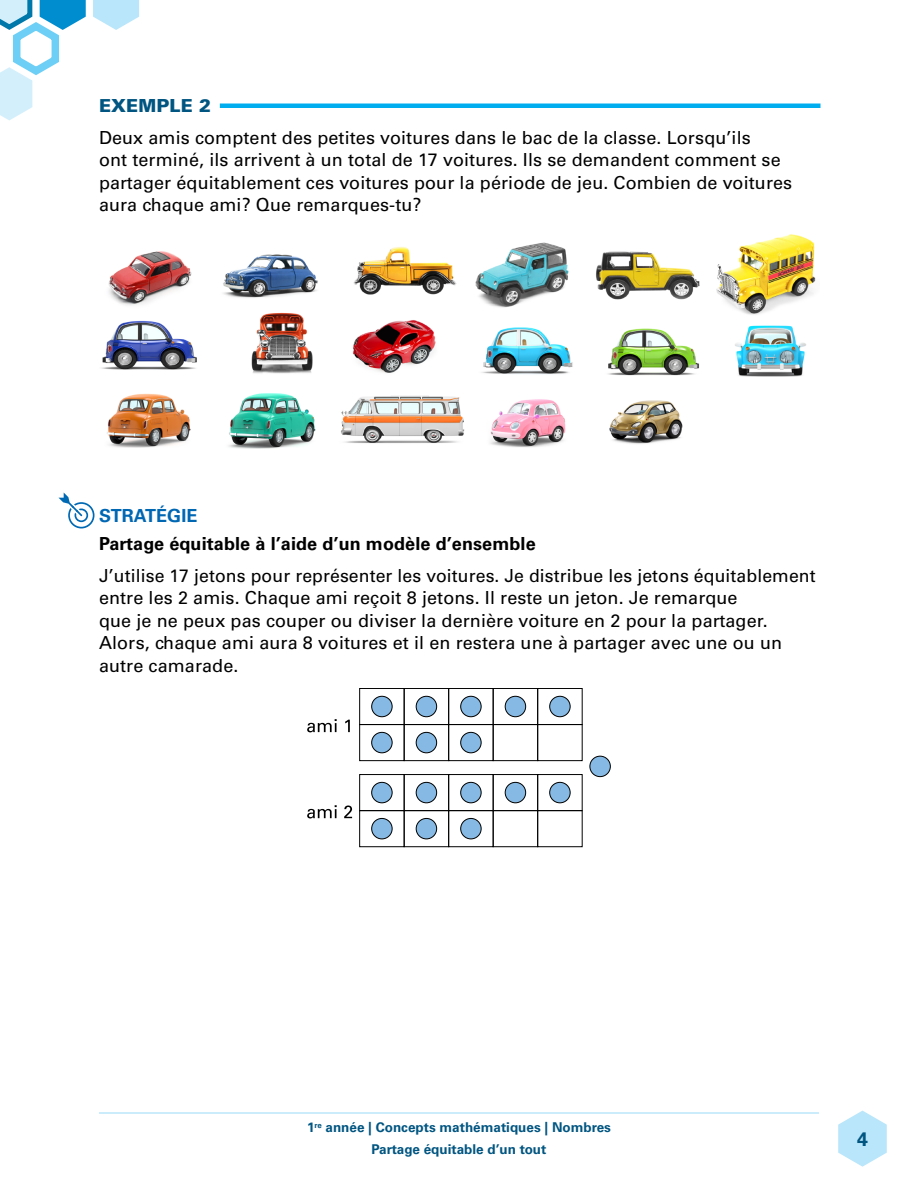
<style>
.page{position:relative;width:918px;height:1188px;background:#fff}
.page>*{position:absolute;margin:0;border:0;box-sizing:border-box;transform-origin:0 0}
.t1{font:700 19.5px "Univers LT Std";color:#005581}
.t2{font:18px/22.5px "Univers LT Std";letter-spacing:.005em;color:#000}
.t3{font:700 18px/28.5px "Univers LT Std";letter-spacing:.005em;color:#000}
.t4{font:900 18px "Univers LT Std";letter-spacing:.005em;color:#005581}
.t5{font:700 13.5px "Univers LT Std";color:#005581}
.s1{color:#0067b3}
</style>
<div class="page">
<svg style="left:93px;top:0;width:46px;height:30px"></svg>
<svg style="left:0;top:0;width:86px;height:120px"></svg>
<svg style="left:838px;top:1111px;width:49px;height:56px"></svg>
<hr style="left:99px;top:1112px;width:720px;height:2px;background:#b9e6fa">
<div style="left:98px;top:104px;width:722px;height:4px;border:3px solid #00aeef"></div>
<div style="left:90px;top:97px;width:130px;height:15px;background:#fff"></div>
<img style="left:101px;top:234px;width:715px;height:215px">
<svg style="left:307px;top:719px;width:30px;height:13px"></svg>
<svg style="left:345px;top:720px;width:5px;height:12px"></svg>
<div style="left:359px;top:688px;width:46px;height:37px;border:1px solid #000"></div>
<div style="left:372px;top:696px;width:20px;height:21px;background:#86bae4;border-radius:50%"></div>
<div style="left:371px;top:696px;width:22px;height:21px;border:1px solid #000;border-radius:50%"></div>
<div style="left:404px;top:688px;width:45px;height:37px;border:1px solid #000"></div>
<div style="left:416px;top:696px;width:21px;height:21px;background:#86bae4;border-radius:50%"></div>
<div style="left:416px;top:696px;width:21px;height:21px;border:1px solid #000;border-radius:50%"></div>
<div style="left:448px;top:688px;width:46px;height:37px;border:1px solid #000"></div>
<div style="left:461px;top:696px;width:20px;height:21px;background:#86bae4;border-radius:50%"></div>
<div style="left:460px;top:696px;width:22px;height:21px;border:1px solid #000;border-radius:50%"></div>
<div style="left:493px;top:688px;width:45px;height:37px;border:1px solid #000"></div>
<div style="left:505px;top:696px;width:21px;height:21px;background:#86bae4;border-radius:50%"></div>
<div style="left:505px;top:696px;width:21px;height:21px;border:1px solid #000;border-radius:50%"></div>
<div style="left:537px;top:688px;width:46px;height:37px;border:1px solid #000"></div>
<div style="left:550px;top:696px;width:20px;height:21px;background:#86bae4;border-radius:50%"></div>
<div style="left:549px;top:696px;width:22px;height:21px;border:1px solid #000;border-radius:50%"></div>
<div style="left:359px;top:724px;width:46px;height:37px;border:1px solid #000"></div>
<div style="left:372px;top:732px;width:20px;height:21px;background:#86bae4;border-radius:50%"></div>
<div style="left:371px;top:732px;width:22px;height:21px;border:1px solid #000;border-radius:50%"></div>
<div style="left:404px;top:724px;width:45px;height:37px;border:1px solid #000"></div>
<div style="left:416px;top:732px;width:21px;height:21px;background:#86bae4;border-radius:50%"></div>
<div style="left:416px;top:732px;width:21px;height:21px;border:1px solid #000;border-radius:50%"></div>
<div style="left:448px;top:724px;width:46px;height:37px;border:1px solid #000"></div>
<div style="left:461px;top:732px;width:20px;height:21px;background:#86bae4;border-radius:50%"></div>
<div style="left:460px;top:732px;width:22px;height:21px;border:1px solid #000;border-radius:50%"></div>
<div style="left:493px;top:724px;width:45px;height:37px;border:1px solid #000"></div>
<div style="left:537px;top:724px;width:46px;height:37px;border:1px solid #000"></div>
<svg style="left:307px;top:805px;width:30px;height:13px"></svg>
<svg style="left:344px;top:806px;width:8px;height:12px"></svg>
<div style="left:359px;top:774px;width:46px;height:37px;border:1px solid #000"></div>
<div style="left:372px;top:782px;width:20px;height:21px;background:#86bae4;border-radius:50%"></div>
<div style="left:371px;top:782px;width:22px;height:21px;border:1px solid #000;border-radius:50%"></div>
<div style="left:404px;top:774px;width:45px;height:37px;border:1px solid #000"></div>
<div style="left:416px;top:782px;width:21px;height:21px;background:#86bae4;border-radius:50%"></div>
<div style="left:416px;top:782px;width:21px;height:21px;border:1px solid #000;border-radius:50%"></div>
<div style="left:448px;top:774px;width:46px;height:37px;border:1px solid #000"></div>
<div style="left:461px;top:782px;width:20px;height:21px;background:#86bae4;border-radius:50%"></div>
<div style="left:460px;top:782px;width:22px;height:21px;border:1px solid #000;border-radius:50%"></div>
<div style="left:493px;top:774px;width:45px;height:37px;border:1px solid #000"></div>
<div style="left:505px;top:782px;width:21px;height:21px;background:#86bae4;border-radius:50%"></div>
<div style="left:505px;top:782px;width:21px;height:21px;border:1px solid #000;border-radius:50%"></div>
<div style="left:537px;top:774px;width:46px;height:37px;border:1px solid #000"></div>
<div style="left:550px;top:782px;width:20px;height:21px;background:#86bae4;border-radius:50%"></div>
<div style="left:549px;top:782px;width:22px;height:21px;border:1px solid #000;border-radius:50%"></div>
<div style="left:359px;top:810px;width:46px;height:37px;border:1px solid #000"></div>
<div style="left:372px;top:818px;width:20px;height:21px;background:#86bae4;border-radius:50%"></div>
<div style="left:371px;top:818px;width:22px;height:21px;border:1px solid #000;border-radius:50%"></div>
<div style="left:404px;top:810px;width:45px;height:37px;border:1px solid #000"></div>
<div style="left:416px;top:818px;width:21px;height:21px;background:#86bae4;border-radius:50%"></div>
<div style="left:416px;top:818px;width:21px;height:21px;border:1px solid #000;border-radius:50%"></div>
<div style="left:448px;top:810px;width:46px;height:37px;border:1px solid #000"></div>
<div style="left:461px;top:818px;width:20px;height:21px;background:#86bae4;border-radius:50%"></div>
<div style="left:460px;top:818px;width:22px;height:21px;border:1px solid #000;border-radius:50%"></div>
<div style="left:493px;top:810px;width:45px;height:37px;border:1px solid #000"></div>
<div style="left:537px;top:810px;width:46px;height:37px;border:1px solid #000"></div>
<div style="left:590px;top:756px;width:20px;height:21px;background:#86bae4;border-radius:50%"></div>
<div style="left:589px;top:756px;width:22px;height:21px;border:1px solid #000;border-radius:50%"></div>
<div style="left:68px;top:502px;width:26px;height:26px;border:2px solid #0069b4;border-radius:50%"></div>
<div style="left:75px;top:509px;width:13px;height:13px;border:2px solid #0069b4;border-radius:50%"></div>
<svg style="left:58px;top:492px;width:26px;height:26px"></svg>
<h3 class="t4" style="left:99px;top:94px;width:114px">EXEMPLE 2</h3>
<p class="t2" style="left:99px;top:126px;width:695px">Deux amis comptent des petites voitures dans le bac de la classe. Lorsqu’ils<br>ont terminé, ils arrivent à un total de 17 voitures. Ils se demandent comment se partager équitablement ces voitures pour la période de jeu. Combien de voitures aura chaque ami? Que remarques-tu?</p>
<h4 class="t3" style="left:99px;top:501px;width:438px"><span class="s1">STRATÉGIE<br></span>Partage équitable à l’aide d’un modèle d’ensemble</h4>
<p class="t2" style="left:99px;top:564px;width:718px">J’utilise 17 jetons pour représenter les voitures. Je distribue les jetons équitablement entre les 2 amis. Chaque ami reçoit 8 jetons. Il reste un jeton. Je remarque<br>que je ne peux pas couper ou diviser la dernière voiture en 2 pour la partager.<br>Alors, chaque ami aura 8 voitures et il en restera une à partager avec une ou un autre camarade.</p>
<p class="t5" style="left:307px;top:1120px;width:305px">1<sup>re</sup> année | Concepts mathématiques | Nombres</p>
<p class="t5" style="left:372px;top:1142px;width:176px">Partage équitable d’un tout</p>
<p class="t1" style="left:857px;top:1128px;width:12px">4</p>
</div>
